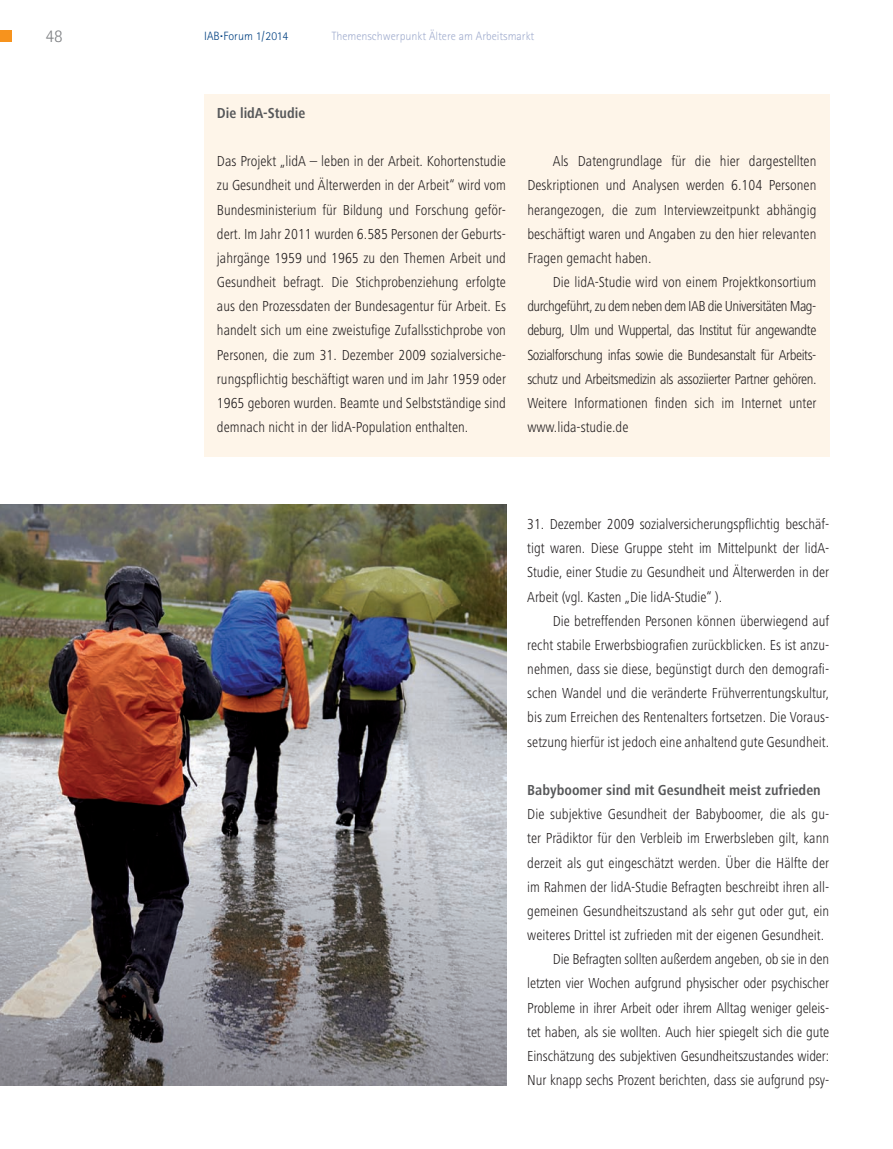
<style>
.page{position:relative;width:893px;height:1149px;background:#fff}
.page>*{position:absolute;margin:0;border:0;box-sizing:border-box;transform-origin:0 0}
.t1{font:300 18px "Rotis Sans Serif";color:#808285}
.t2{font:300 condensed 15px/24.2px "Frutiger Next LT";color:#231f20;text-align:justify}
.t3{font:700 condensed 15px "Frutiger Next LT";color:#57585a}
.t4{font:300 12px "Rotis Sans Serif";color:#a0acce}
.t5{font:300 12px "Rotis Sans Serif";color:#014081}
</style>
<div class="page">
<div style="left:0;top:30px;width:12px;height:12px;background:#f7931d"></div>
<div style="left:204px;top:94px;width:625px;height:362px;background:#fef5e9"></div>
<img style="left:0;top:504px;width:506px;height:580px">
<p class="t1" style="left:45px;top:29px;width:19px">48</p>
<p class="t5" style="left:204px;top:32px;width:86px">IAB <sup>.</sup> Forum 1/2014</p>
<p class="t4" style="left:332px;top:32px;width:204px">Themenschwerpunkt Ältere am Arbeitsmarkt</p>
<p class="t3" style="left:217px;top:107px;width:90px">Die lidA-Studie</p>
<p class="t2" style="left:217px;top:151px;width:291px">Das Projekt „lidA – leben in der Arbeit. Kohortenstudie zu Gesundheit und Älterwerden in der Arbeit“ wird vom Bundesministerium für Bildung und Forschung geför&shy;dert. Im Jahr 2011 wurden 6.585 Personen der Geburts&shy;jahrgänge 1959 und 1965 zu den Themen Arbeit und Gesundheit befragt. Die Stichprobenziehung erfolgte aus den Prozessdaten der Bundesagentur für Arbeit. Es handelt sich um eine zweistufige Zufallsstichprobe von Personen, die zum 31. Dezember 2009 sozialversiche&shy;rungspflichtig beschäftigt waren und im Jahr 1959 oder 1965 geboren wurden. Beamte und Selbstständige sind demnach nicht in der lidA-Population enthalten.</p>
<p class="t2" style="left:527px;top:151px;width:291px;text-indent:26px">Als Datengrundlage für die hier dargestellten Deskriptionen und Analysen werden 6.104 Personen herangezogen, die zum Interviewzeitpunkt abhängig beschäftigt waren und Angaben zu den hier relevanten Fragen gemacht haben.</p>
<p class="t2" style="left:527px;top:271px;width:291px;text-indent:26px">Die lidA-Studie wird von einem Projektkonsortium durchgeführt, zu dem neben dem IAB die Universitäten Mag&shy;deburg, Ulm und Wuppertal, das Institut für angewandte Sozialforschung infas sowie die Bundesanstalt für Arbeits&shy;schutz und Arbeitsmedizin als assoziierter Partner gehören.<br>Weitere Informationen finden sich im Internet unter www.lida-studie.de</p>
<p class="t2" style="left:527px;top:513px;width:303px">31. Dezember 2009 sozialversicherungspflichtig beschäf&shy;tigt waren. Diese Gruppe steht im Mittelpunkt der lidA-Studie, einer Studie zu Gesundheit und Älterwerden in der Arbeit (vgl. Kasten „Die lidA-Studie“ ).</p>
<p class="t2" style="left:527px;top:610px;width:303px;text-indent:26px">Die betreffenden Personen können überwiegend auf recht stabile Erwerbsbiografien zurückblicken. Es ist anzu&shy;nehmen, dass sie diese, begünstigt durch den demografi&shy;schen Wandel und die veränderte Frühverrentungskultur, bis zum Erreichen des Rentenalters fortsetzen. Die Voraus&shy;setzung hierfür ist jedoch eine anhaltend gute Gesundheit.</p>
<p class="t3" style="left:527px;top:783px;width:295px">Babyboomer sind mit Gesundheit meist zufrieden</p>
<p class="t2" style="left:527px;top:803px;width:303px">Die subjektive Gesundheit der Babyboomer, die als gu-</p>
<p class="t2" style="left:527px;top:827px;width:303px">ter Prädiktor für den Verbleib im Erwerbsleben gilt, kann</p>
<p class="t2" style="left:527px;top:851px;width:303px">derzeit als gut eingeschätzt werden. Über die Hälfte der</p>
<p class="t2" style="left:527px;top:876px;width:303px">im Rahmen der lidA-Studie Befragten beschreibt ihren all-</p>
<p class="t2" style="left:527px;top:900px;width:303px">gemeinen Gesundheitszustand als sehr gut oder gut, ein</p>
<p class="t2" style="left:527px;top:924px;width:298px">weiteres Drittel ist zufrieden mit der eigenen Gesundheit.</p>
<p class="t2" style="left:553px;top:948px;width:278px">Die Befragten sollten außerdem angeben, ob sie in den</p>
<p class="t2" style="left:527px;top:972px;width:303px">letzten vier Wochen aufgrund physischer oder psychischer</p>
<p class="t2" style="left:527px;top:996px;width:303px">Probleme in ihrer Arbeit oder ihrem Alltag weniger geleis-</p>
<p class="t2" style="left:527px;top:1021px;width:303px">tet haben, als sie wollten. Auch hier spiegelt sich die gute</p>
<p class="t2" style="left:527px;top:1045px;width:303px">Einschätzung des subjektiven Gesundheitszustandes wider:</p>
<p class="t2" style="left:527px;top:1069px;width:303px">Nur knapp sechs Prozent berichten, dass sie aufgrund psy-</p>
</div>
